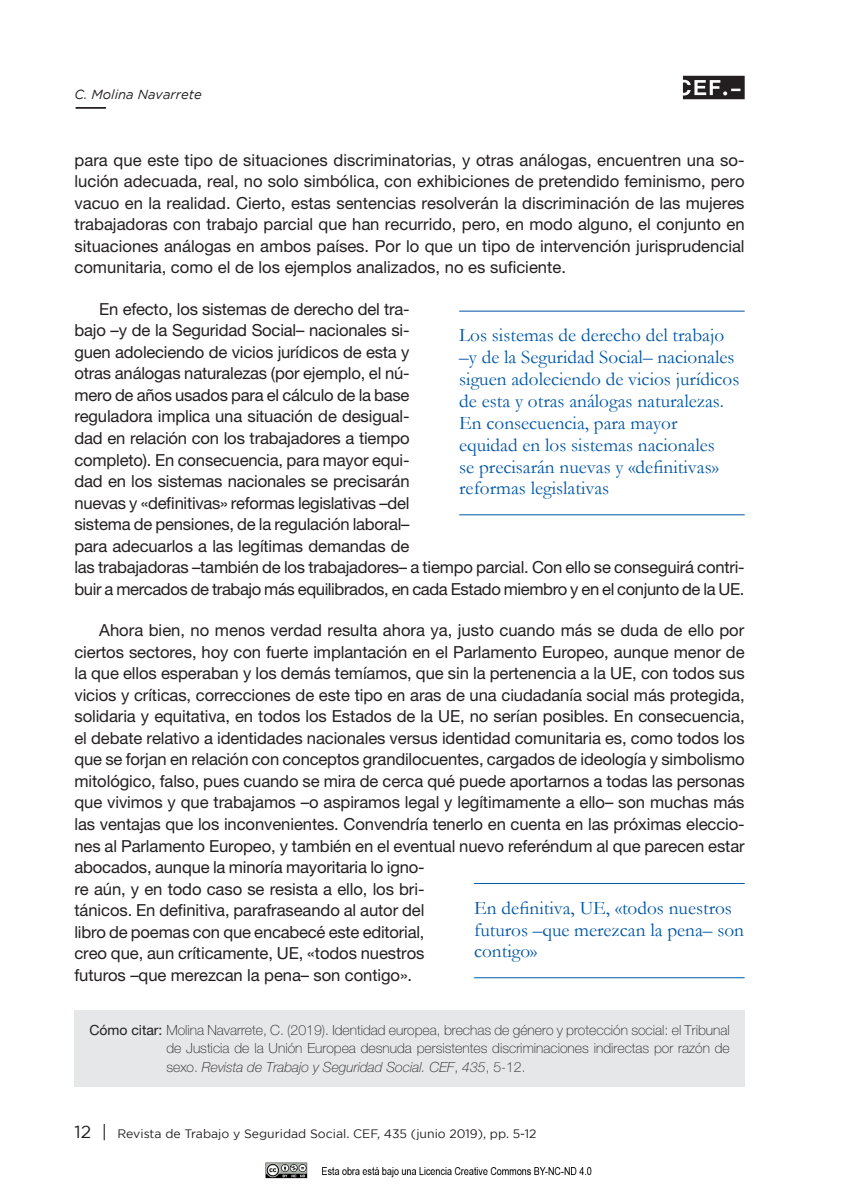
<style>
.page{position:relative;width:844px;height:1191px;background:#fff}
.page>*{position:absolute;margin:0;border:0;box-sizing:border-box;transform-origin:0 0}
.t1{font:19.25px/21.9px "Garamond";color:#0155a5}
.t2{font:16.62px/21.5px "Helvetica Neue LT Std";letter-spacing:-.005em;color:#231f20}
.t3{font:100 14px/18.4px "Helvetica Neue LT Std";color:#231f20;text-align:justify}
.t4{font:italic 13.12px "Gotham";color:#231f20}
.t5{font:12.25px "Gotham";color:#231f20}
.s1{font-weight:400}
.s2{font-style:italic}
.s3{font-size:17.5px}
</style>
<div class="page">
<img style="left:265px;top:1162px;width:327px;height:17px">
<svg style="left:682px;top:76px;width:62px;height:23px"></svg>
<hr style="left:76px;top:107px;width:30px;height:2px;background:#231f20">
<hr style="left:474px;top:883px;width:270px;height:1px;background:#0155a5">
<hr style="left:474px;top:977px;width:270px;height:1px;background:#0155a5">
<hr style="left:459px;top:311px;width:285px;height:1px;background:#0155a5">
<hr style="left:459px;top:514px;width:285px;height:1px;background:#0155a5">
<div style="left:74px;top:1010px;width:670px;height:76px;background:#e6e7e9"></div>
<p class="t4" style="left:74px;top:87px;width:129px">C. Molina Navarrete</p>
<p class="t2" style="left:74px;top:149px;width:671px;text-align:justify">para que este tipo de situaciones discriminatorias, y otras análogas, encuentren una so&shy;lución adecuada, real, no solo simbólica, con exhibiciones de pretendido feminismo, pero vacuo en la realidad. Cierto, estas sentencias resolverán la discriminación de las mujeres trabajadoras con trabajo parcial que han recurrido, pero, en modo alguno, el conjunto en situaciones análogas en ambos países. Por lo que un tipo de intervención jurisprudencial comunitaria, como el de los ejemplos analizados, no es suficiente.</p>
<p class="t2" style="left:74px;top:298px;width:671px;text-indent:25px">En efecto, los sistemas de derecho del tra-<br>bajo –y de la Seguridad Social– nacionales si-<br>guen adoleciendo de vicios jurídicos de esta y<br>otras análogas naturalezas (por ejemplo, el nú-<br>mero de años usados para el cálculo de la base<br>reguladora implica una situación de desigual-<br>dad en relación con los trabajadores a tiempo<br>completo). En consecuencia, para mayor equi-<br>dad en los sistemas nacionales se precisarán<br>nuevas y «definitivas» reformas legislativas –del<br>sistema de pensiones, de la regulación laboral–<br>para adecuarlos a las legítimas demandas de<br>las trabajadoras –también de los trabajadores– a tiempo parcial. Con ello se conseguirá contri&shy;buir a mercados de trabajo más equilibrados, en cada Estado miembro y en el conjunto de la UE.</p>
<p class="t2" style="left:74px;top:619px;width:671px;text-indent:25px">Ahora bien, no menos verdad resulta ahora ya, justo cuando más se duda de ello por ciertos sectores, hoy con fuerte implantación en el Parlamento Europeo, aunque menor de la que ellos esperaban y los demás temíamos, que sin la pertenencia a la UE, con todos sus vicios y críticas, correcciones de este tipo en aras de una ciudadanía social más protegida, solidaria y equitativa, en todos los Estados de la UE, no serían posibles. En consecuencia, el debate relativo a identidades nacionales versus identidad comunitaria es, como todos los que se forjan en relación con conceptos grandilocuentes, cargados de ideología y simbolismo mitológico, falso, pues cuando se mira de cerca qué puede aportarnos a todas las personas que vivimos y que trabajamos –o aspiramos legal y legítimamente a ello– son muchas más las ventajas que los inconvenientes. Convendría tenerlo en cuenta en las próximas eleccio&shy;nes al Parlamento Europeo, y también en el eventual nuevo referéndum al que parecen estar abocados, aunque la minoría mayoritaria lo igno-<br>re aún, y en todo caso se resista a ello, los bri-<br>tánicos. En definitiva, parafraseando al autor del<br>libro de poemas con que encabecé este editorial,<br>creo que, aun críticamente, UE, «todos nuestros<br>futuros –que merezcan la pena– son contigo».</p>
<p class="t1" style="left:459px;top:324px;width:281px">Los sistemas de derecho del trabajo –y de la Seguridad Social– nacionales siguen adoleciendo de vicios jurídicos de esta y otras análogas naturalezas.<br>En consecuencia, para mayor equidad en los sistemas nacionales<br>se precisarán nuevas y «definitivas» reformas legislativas</p>
<p class="t1" style="left:474px;top:896px;width:271px">En definitiva, UE, «todos nuestros futuros –que merezcan la pena– son contigo»</p>
<p class="t3" style="left:166px;top:1020px;width:565px;text-indent:-77px"><span class="s1">Cómo citar:</span> Molina Navarrete, C. (2019). Identidad europea, brechas de género y protección social: el Tribunal de Justicia de la Unión Europea desnuda persistentes discriminaciones indirectas por razón de sexo. <span class="s2">Revista de Trabajo y Seguridad Social. CEF</span>, <span class="s2">435</span>, 5-12.</p>
<p class="t5" style="left:74px;top:1127px;width:463px"><span class="s3">12 |</span> Revista de Trabajo y Seguridad Social. CEF, 435 (junio 2019), pp. 5-12</p>
</div>
